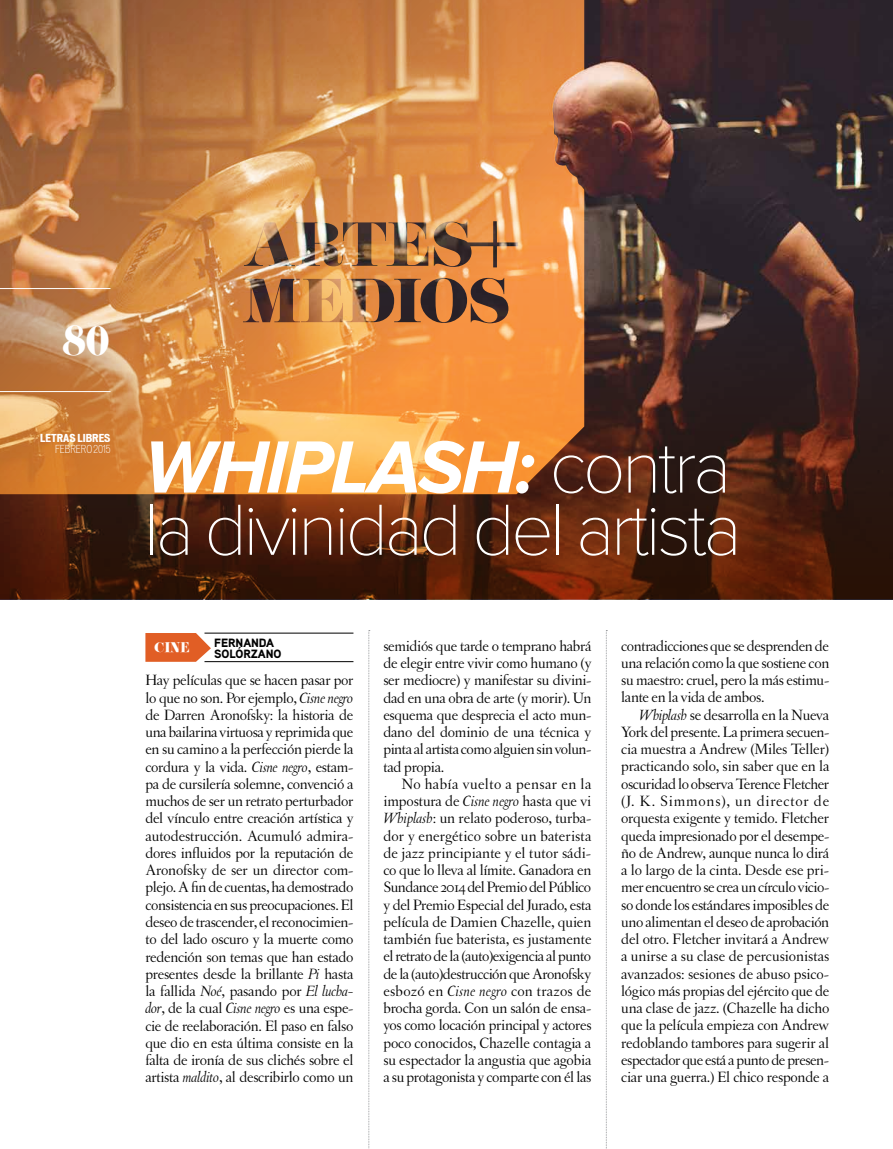
<style>
.page{position:relative;width:893px;height:1149px;background:#fff}
.page>*{position:absolute;margin:0;border:0;box-sizing:border-box;transform-origin:0 0}
.t1{font:italic 700 76.65px "Proxima Nova";letter-spacing:-.03em;color:#fff}
.t2{font:100 75px "Proxima Nova T";letter-spacing:-.05em;color:#fff}
.t3{font:36px "Eloquent JF";color:#fff}
.t4{font:15.75px/17.2px "Letras Oldstyle";letter-spacing:-.02em;color:#000;text-align:justify}
.t5{font:900 12px/11.2px "Aaux Pro";letter-spacing:-.01em;color:#000}
.t6{font:12px "Eloquent JF";color:#fff}
.t7{font:700 expanded 10.5px "Vonnes";color:#fff}
.t8{font:300 condensed 10.5px "Vonnes";color:#fff}
.s1{font-family:"Proxima Nova T";font-weight:100;font-style:normal;font-size:75px}
.s2{font-style:italic}
</style>
<div class="page">
<svg style="left:368px;top:630px;width:2px;height:519px"></svg>
<svg style="left:606px;top:630px;width:1px;height:519px"></svg>
<svg style="left:145px;top:633px;width:66px;height:28px;background:#e3703e"></svg>
<hr style="left:204px;top:632px;width:149px;height:1px;background:#000">
<hr style="left:204px;top:661px;width:149px;height:1px;background:#000">
<img style="left:0;top:0;width:893px;height:599px">
<svg style="left:0;top:289px;width:893px;height:309px;background:#482114"></svg>
<img style="left:0;top:0;width:584px;height:494px">
<img style="left:553px;top:68px;width:80px;height:130px">
<hr style="left:0;top:391px;width:111px;height:1px;background:#fff">
<hr style="left:0;top:288px;width:111px;height:1px;background:#fff">
<h3 class="t3" style="left:62px;top:316px;width:49px">80</h3>
<p class="t7" style="left:40px;top:431px;width:72px">LETRAS LIBRES</p>
<p class="t8" style="left:55px;top:442px;width:57px">FEBRERO 2015</p>
<h1 class="t1" style="left:144px;top:423px;width:589px">WHIPLASH: <span class="s1">contra</span></h1>
<h2 class="t2" style="left:144px;top:486px;width:599px">la divinidad del artista</h2>
<p class="t6" style="left:155px;top:638px;width:36px">CINE</p>
<p class="t5" style="left:214px;top:636px;width:69px">FERNANDA<br>SOLÓRZANO</p>
<p class="t4" style="left:145px;top:671px;width:210px">Hay películas que se hacen pasar por lo que no son. Por ejemplo, <span class="s2">Cisne negro </span>de Darren Aronofsky: la historia de una bailarina virtuosa y reprimida que en su camino a la perfección pierde la cordura y la vida. <span class="s2">Cisne negro</span>, estam&shy;pa de cursilería solemne, convenció a muchos de ser un retrato perturbador del vínculo entre creación artística y autodestrucción. Acumuló admira&shy;dores influidos por la reputación de Aronofsky de ser un director com&shy;plejo. A fin de cuentas, ha demostrado consistencia en sus preocupaciones. El deseo de trascender, el reconocimien&shy;to del lado oscuro y la muerte como redención son temas que han estado presentes desde la brillante <span class="s2">Pi</span> hasta la fallida <span class="s2">Noé</span>, pasando por <span class="s2">El lucha&shy;dor</span>, de la cual <span class="s2">Cisne negro</span> es una espe&shy;cie de reelaboración. El paso en falso que dio en esta última consiste en la falta de ironía de sus clichés sobre el artista <span class="s2">maldito</span>, al describirlo como un</p>
<p class="t4" style="left:383px;top:637px;width:210px">semidiós que tarde o temprano habrá de elegir entre vivir como humano (y ser mediocre) y manifestar su divini&shy;dad en una obra de arte (y morir). Un esquema que desprecia el acto mun&shy;dano del dominio de una técnica y pinta al artista como alguien sin volun&shy;tad propia.</p>
<p class="t4" style="left:383px;top:775px;width:210px;text-indent:18px">No había vuelto a pensar en la impostura de <span class="s2">Cisne negro</span> hasta que vi <span class="s2">Whiplash</span>: un relato poderoso, turba&shy;dor y energético sobre un baterista de jazz principiante y el tutor sádi&shy;co que lo lleva al límite. Ganadora en Sundance 2014 del Premio del Público y del Premio Especial del Jurado, esta película de Damien Chazelle, quien también fue baterista, es justamente el retrato de la (auto)exigencia al punto de la (auto)destrucción que Aronofsky esbozó en <span class="s2">Cisne negro</span> con trazos de brocha gorda. Con un salón de ensa&shy;yos como locación principal y actores poco conocidos, Chazelle contagia a su espectador la angustia que agobia a su protagonista y comparte con él las</p>
<p class="t4" style="left:621px;top:636px;width:210px">contradicciones que se desprenden de una relación como la que sostiene con su maestro: cruel, pero la más estimu&shy;lante en la vida de ambos.</p>
<p class="t4" style="left:621px;top:705px;width:210px;text-indent:18px"><span class="s2">Whiplash</span> se desarrolla en la Nueva York del presente. La primera secuen&shy;cia muestra a Andrew (Miles Teller) practicando solo, sin saber que en la oscuridad lo observa Terence Fletcher (J. K. Simmons), un director de orquesta exigente y temido. Fletcher queda impresionado por el desempe&shy;ño de Andrew, aunque nunca lo dirá a lo largo de la cinta. Desde ese pri&shy;mer encuentro se crea un círculo vicio&shy;so donde los estándares imposibles de uno alimentan el deseo de aprobación del otro. Fletcher invitará a Andrew a unirse a su clase de percusionistas avanzados: sesiones de abuso psico&shy;lógico más propias del ejército que de una clase de jazz. (Chazelle ha dicho que la película empieza con Andrew redoblando tambores para sugerir al espectador que está a punto de presen&shy;ciar una guerra.) El chico responde a</p>
</div>
